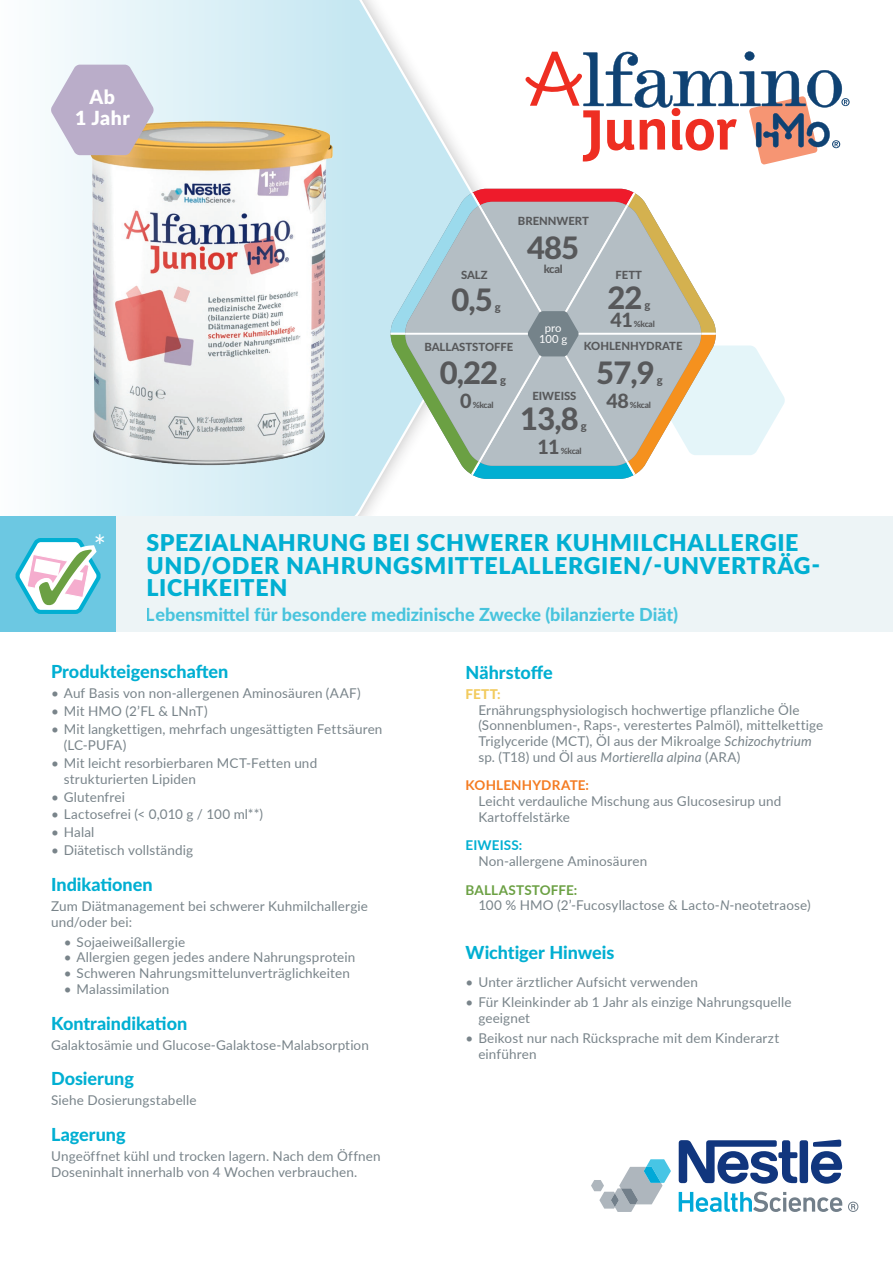
<style>
.page{position:relative;width:893px;height:1263px;background:#fff}
.page>*{position:absolute;margin:0;border:0;box-sizing:border-box;transform-origin:0 0}
.t1{font:800 30.9px "Lato";letter-spacing:-.03em;color:#57585a}
.t2{font:29.7px "Lato";color:#fff}
.t3{font:900 23.1px/22.5px "Lato";letter-spacing:.03em;color:#01afd2}
.t4{font:800 19.65px "Lato";color:#57585a}
.t5{font:900 19.5px/21px "Lato";letter-spacing:.03em;color:#fff;text-align:center}
.t6{font:800 18px "Lato";color:#01afd2}
.t7{font:13.5px/15.8px "Lato";letter-spacing:.01em;color:#79848a}
.t8{font:700 13.5px "Lato";letter-spacing:.01em;color:#f47b21}
.t9{font:700 13.5px "Lato";letter-spacing:.01em;color:#01afd2}
.t10{font:800 13.5px "Lato";color:#f2cb5e}
.t11{font:800 11.25px "Lato";color:#57585a}
.t12{font:11.25px/11.2px "Lato";color:#fff;text-align:center}
.t13{font:800 8.4px "Lato";letter-spacing:-.03em;color:#57585a}
.s1{color:#fff}
.s2{font-style:italic}
.s3{font-weight:700;color:#6ba043}
</style>
<div class="page">
<svg style="left:354px;top:0;width:154px;height:516px"></svg>
<div style="left:0;top:0;width:354px;height:516px;background:linear-gradient(to right,#fcfefe,#c5e7f2)"></div>
<svg style="left:591px;top:1159px;width:80px;height:53px"></svg>
<svg style="left:679px;top:1191px;width:163px;height:21px"></svg>
<svg style="left:679px;top:1139px;width:163px;height:45px"></svg>
<svg style="left:848px;top:1201px;width:10px;height:11px"></svg>
<svg style="left:389px;top:189px;width:396px;height:290px"></svg>
<div style="left:51px;top:516px;width:842px;height:115px;background:#edf4f6"></div>
<div style="left:0;top:516px;width:116px;height:115px;background:#6cc8e2"></div>
<svg style="left:15px;top:538px;width:86px;height:76px"></svg>
<svg style="left:525px;top:51px;width:325px;height:113px"></svg>
<img style="left:82px;top:113px;width:257px;height:358px">
<svg style="left:51px;top:65px;width:103px;height:90px;background:#c5bacc"></svg>
<h3 class="t5" style="left:75px;top:86px;width:56px">Ab<br>1 Jahr</h3>
<p class="t11" style="left:518px;top:212px;width:72px">BRENNWERT</p>
<h1 class="t1" style="left:527px;top:225px;width:54px">485</h1>
<p class="t11" style="left:544px;top:261px;width:20px">kcal</p>
<p class="t11" style="left:461px;top:267px;width:28px">SALZ</p>
<h1 class="t1" style="left:452px;top:276px;width:43px">0,5</h1>
<p class="t11" style="left:615px;top:267px;width:28px">FETT</p>
<h1 class="t1" style="left:608px;top:274px;width:36px">22</h1>
<p class="t11" style="left:645px;top:296px;width:7px">g</p>
<p class="t11" style="left:495px;top:298px;width:7px">g</p>
<h3 class="t4" style="left:611px;top:305px;width:24px">41</h3>
<p class="t13" style="left:634px;top:318px;width:22px">%kcal</p>
<p class="t12" style="left:539px;top:321px;width:30px">pro<br>100 g</p>
<p class="t11" style="left:424px;top:339px;width:91px">BALLASTSTOFFE</p>
<p class="t11" style="left:584px;top:338px;width:100px">KOHLENHYDRATE</p>
<h1 class="t1" style="left:440px;top:350px;width:60px">0,22</h1>
<p class="t11" style="left:500px;top:372px;width:7px">g</p>
<h1 class="t1" style="left:596px;top:350px;width:60px">57,9</h1>
<p class="t11" style="left:657px;top:372px;width:7px">g</p>
<h3 class="t4" style="left:460px;top:387px;width:13px">0</h3>
<p class="t13" style="left:473px;top:399px;width:22px">%kcal</p>
<p class="t11" style="left:532px;top:387px;width:46px">EIWEISS</p>
<h1 class="t1" style="left:520px;top:395px;width:60px">13,8</h1>
<p class="t11" style="left:581px;top:417px;width:7px">g</p>
<h3 class="t4" style="left:607px;top:387px;width:24px">48</h3>
<p class="t13" style="left:630px;top:399px;width:22px">%kcal</p>
<h3 class="t4" style="left:537px;top:432px;width:24px">11</h3>
<p class="t13" style="left:561px;top:444px;width:22px">%kcal</p>
<h2 class="t2" style="left:94px;top:525px;width:14px">*</h2>
<h3 class="t3" style="left:146px;top:531px;width:675px">SPEZIALNAHRUNG BEI SCHWERER KUHMILCHALLERGIE<br>UND/ODER NAHRUNGSMITTELALLERGIEN/-UNVERTRÄG-</h3>
<h3 class="t3" style="left:36px;top:576px;width:253px"><span class="s1">✓</span> LICHKEITEN</h3>
<h3 class="t6" style="left:146px;top:601px;width:534px">Lebensmittel für besondere medizinische Zwecke (bilanzierte Diät)</h3>
<h3 class="t6" style="left:51px;top:658px;width:179px">Produkteigenschaften</h3>
<p class="t7" style="left:51px;top:685px;width:311px">• Auf Basis von non-allergenen Aminosäuren (AAF)</p>
<p class="t7" style="left:51px;top:703px;width:158px">• Mit HMO (2’FL &amp; LNnT)</p>
<p class="t7" style="left:64px;top:721px;width:320px;text-indent:-13px">• Mit langkettigen, mehrfach ungesättigten Fettsäuren (LC-PUFA)</p>
<p class="t7" style="left:64px;top:754px;width:255px;text-indent:-13px">• Mit leicht resorbierbaren MCT-Fetten und strukturierten Lipiden</p>
<p class="t7" style="left:51px;top:788px;width:75px">• Glutenfrei</p>
<p class="t7" style="left:51px;top:806px;width:213px">• Lactosefrei (&lt; 0,010 g / 100 ml**)</p>
<p class="t7" style="left:51px;top:824px;width:45px">• Halal</p>
<p class="t7" style="left:51px;top:842px;width:144px">• Diätetisch vollständig</p>
<h3 class="t6" style="left:51px;top:871px;width:103px">Indikationen</h3>
<p class="t7" style="left:51px;top:897px;width:318px">Zum Diätmanagement bei schwerer Kuhmilchallergie und/oder bei:</p>
<p class="t7" style="left:64px;top:933px;width:123px">• Sojaeiweißallergie</p>
<p class="t7" style="left:64px;top:949px;width:293px">• Allergien gegen jedes andere Nahrungsprotein</p>
<p class="t7" style="left:64px;top:965px;width:288px">• Schweren Nahrungsmittelunverträglichkeiten</p>
<p class="t7" style="left:64px;top:980px;width:107px">• Malassimilation</p>
<h3 class="t6" style="left:51px;top:1010px;width:138px">Kontraindikation</h3>
<p class="t7" style="left:51px;top:1036px;width:319px">Galaktosämie und Glucose-Galaktose-Malabsorption</p>
<h3 class="t6" style="left:51px;top:1065px;width:84px">Dosierung</h3>
<p class="t7" style="left:51px;top:1092px;width:147px">Siehe Dosierungstabelle</p>
<h3 class="t6" style="left:51px;top:1121px;width:76px">Lagerung</h3>
<p class="t7" style="left:51px;top:1148px;width:331px">Ungeöffnet kühl und trocken lagern. Nach dem Öffnen<br>Doseninhalt innerhalb von 4 Wochen verbrauchen.</p>
<h3 class="t6" style="left:466px;top:659px;width:89px">Nährstoffe</h3>
<p class="t10" style="left:466px;top:684px;width:36px">FETT:</p>
<p class="t7" style="left:478px;top:701px;width:346px">Ernährungsphysiologisch hochwertige pflanzliche Öle (Sonnenblumen-, Raps-, verestertes Palmöl), mittelkettige Triglyceride (MCT), Öl aus der Mikroalge <span class="s2">Schizochytrium </span>sp. (T18) und Öl aus <span class="s2">Mortierella alpina</span> (ARA)</p>
<p class="t8" style="left:466px;top:775px;width:125px">KOHLENHYDRATE:</p>
<p class="t7" style="left:478px;top:793px;width:305px">Leicht verdauliche Mischung aus Glucosesirup und<br>Kartoffelstärke</p>
<p class="t9" style="left:466px;top:835px;width:58px">EIWEISS:</p>
<p class="t7" style="left:478px;top:853px;width:170px">Non-allergene Aminosäuren</p>
<p class="t7" style="left:478px;top:881px;width:334px;text-indent:-13px"><span class="s3">BALLASTSTOFFE:<br></span>100 % HMO (2’-Fucosyllactose &amp; Lacto-<span class="s2">N</span>-neotetraose)</p>
<h3 class="t6" style="left:466px;top:939px;width:150px">Wichtiger Hinweis</h3>
<p class="t7" style="left:466px;top:974px;width:234px">• Unter ärztlicher Aufsicht verwenden</p>
<p class="t7" style="left:478px;top:994px;width:315px;text-indent:-13px">• Für Kleinkinder ab 1 Jahr als einzige Nahrungsquelle geeignet</p>
<p class="t7" style="left:478px;top:1030px;width:302px;text-indent:-13px">• Beikost nur nach Rücksprache mit dem Kinderarzt einführen</p>
</div>
